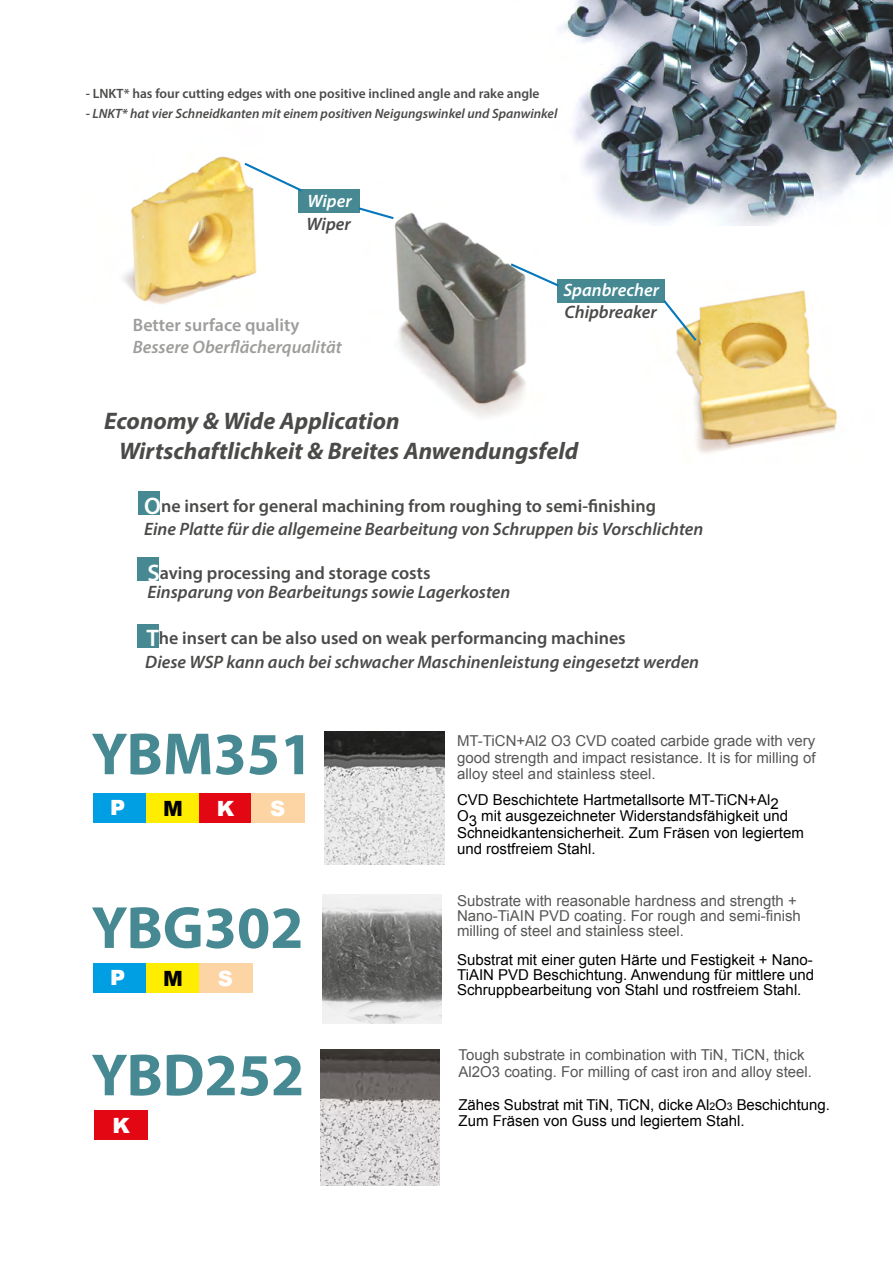
<style>
.page{position:relative;width:893px;height:1263px;background:#fff}
.page>*{position:absolute;margin:0;border:0;box-sizing:border-box;transform-origin:0 0}
.t1{font:700 60px "Myriad Pro";color:#468992}
.t2{font:italic 700 24px "Myriad Pro";color:#4a4a49}
.t3{font:900 21px "Arial";color:#fff}
.t4{font:900 21px "Arial";color:#000}
.t5{font:italic 600 18px "Myriad Pro";color:#4a4a49}
.t6{font:600 18px "Myriad Pro";color:#4a4a49}
.t7{font:italic 600 18px "Myriad Pro";color:#9d9d9c}
.t8{font:600 18px "Myriad Pro";color:#9d9d9c}
.t9{font:italic 600 18px "Myriad Pro";color:#fff}
.t10{font:15px/16.5px "Arial";color:#000}
.t11{font:15px/16.5px "Arial";color:#575756}
.t12{font:italic 600 13.5px "Myriad Pro";color:#4a4a49}
.t13{font:600 13.5px "Myriad Pro";color:#4a4a49}
.s1{font-size:24px;color:#fff}
.s2{font-size:10.5px}
</style>
<div class="page">
<img style="left:676px;top:290px;width:162px;height:164px">
<img style="left:123px;top:156px;width:176px;height:149px">
<img style="left:394px;top:212px;width:132px;height:205px">
<div style="left:93px;top:793px;width:53px;height:30px;background:#009fe3"></div>
<div style="left:93px;top:963px;width:53px;height:30px;background:#009fe3"></div>
<div style="left:146px;top:793px;width:53px;height:30px;background:#ffed00"></div>
<div style="left:146px;top:963px;width:53px;height:30px;background:#ffed00"></div>
<div style="left:199px;top:793px;width:53px;height:30px;background:#e30613"></div>
<div style="left:95px;top:1110px;width:53px;height:30px;background:#e30613"></div>
<div style="left:252px;top:793px;width:53px;height:30px;background:#fdd5a5"></div>
<div style="left:199px;top:963px;width:54px;height:30px;background:#fdd5a5"></div>
<img style="left:325px;top:731px;width:119px;height:133px">
<img style="left:323px;top:894px;width:119px;height:129px">
<img style="left:320px;top:1049px;width:119px;height:136px">
<img style="left:493px;top:0;width:400px;height:225px">
<div style="left:557px;top:279px;width:108px;height:24px;background:#468992"></div>
<div style="left:299px;top:189px;width:61px;height:24px;background:#468992"></div>
<div style="left:138px;top:491px;width:22px;height:23px;background:#468992"></div>
<div style="left:137px;top:557px;width:22px;height:24px;background:#468992"></div>
<div style="left:137px;top:624px;width:22px;height:24px;background:#468992"></div>
<svg style="left:242px;top:161px;width:60px;height:32px"></svg>
<svg style="left:359px;top:207px;width:37px;height:14px"></svg>
<svg style="left:508px;top:262px;width:51px;height:26px"></svg>
<svg style="left:663px;top:298px;width:36px;height:45px"></svg>
<p class="t13" style="left:86px;top:85px;width:455px">- LNKT* has four cutting edges with one positive inclined angle and rake angle</p>
<p class="t12" style="left:86px;top:105px;width:473px">- LNKT* hat vier Schneidkanten mit einem positiven Neigungswinkel und Spanwinkel</p>
<p class="t9" style="left:307px;top:189px;width:46px">Wiper</p>
<p class="t5" style="left:306px;top:213px;width:46px">Wiper</p>
<p class="t8" style="left:133px;top:314px;width:168px">Better surface quality</p>
<p class="t7" style="left:133px;top:336px;width:210px">Bessere Oberflächerqualität</p>
<p class="t2" style="left:104px;top:405px;width:297px">Economy &amp; Wide Application</p>
<p class="t9" style="left:563px;top:278px;width:97px">Spanbrecher</p>
<p class="t5" style="left:564px;top:301px;width:94px">Chipbreaker</p>
<p class="t2" style="left:119px;top:435px;width:461px">Wirtschaftlichkeit &amp; Breites Anwendungsfeld</p>
<p class="t6" style="left:144px;top:495px;width:513px"><span class="s1">O</span>ne insert for general machining from roughing to semi-finishing</p>
<p class="t5" style="left:144px;top:517px;width:561px">Eine Platte für die allgemeine Bearbeitung von Schruppen bis Vorschlichten</p>
<p class="t6" style="left:147px;top:561px;width:285px"><span class="s1">S</span>aving processing and storage costs</p>
<p class="t5" style="left:147px;top:581px;width:365px">Einsparung von Bearbeitungs sowie Lagerkosten</p>
<p class="t6" style="left:146px;top:627px;width:481px"><span class="s1">T</span>he insert can be also used on weak performancing machines</p>
<p class="t5" style="left:145px;top:650px;width:555px">Diese WSP kann auch bei schwacher Maschinenleistung eingesetzt werden</p>
<p class="t1" style="left:91px;top:715px;width:223px">YBM351</p>
<p class="t3" style="left:110px;top:792px;width:17px">P</p>
<p class="t4" style="left:163px;top:793px;width:21px">M</p>
<p class="t3" style="left:217px;top:793px;width:19px">K</p>
<p class="t3" style="left:270px;top:793px;width:17px">S</p>
<p class="t1" style="left:91px;top:888px;width:214px">YBG302</p>
<p class="t3" style="left:110px;top:962px;width:17px">P</p>
<p class="t4" style="left:163px;top:963px;width:21px">M</p>
<p class="t3" style="left:218px;top:963px;width:17px">S</p>
<p class="t1" style="left:91px;top:1036px;width:214px">YBD252</p>
<p class="t3" style="left:112px;top:1110px;width:19px">K</p>
<p class="t11" style="left:457px;top:733px;width:360px;text-align:justify">MT-TiCN+Al2 O3 CVD coated carbide grade with very good strength and impact resistance. It is for milling of alloy steel and stainless steel.</p>
<p class="t10" style="left:457px;top:791px;width:348px">CVD Beschichtete Hartmetallsorte MT-TiCN+Al2<br>O3 mit ausgezeichneter Widerstandsfähigkeit und Schneidkantensicherheit. Zum Fräsen von legiertem und rostfreiem Stahl.</p>
<p class="t11" style="left:457px;top:894px;width:345px;line-height:15px">Substrate with reasonable hardness and strength +<br>Nano-TiAIN PVD coating. For rough and semi-finish milling of steel and stainless steel.</p>
<p class="t10" style="left:457px;top:952px;width:359px;line-height:15px;text-align:justify">Substrat mit einer guten Härte und Festigkeit + Nano-TiAIN PVD Beschichtung. Anwendung für mittlere und Schruppbearbeitung von Stahl und rostfreiem Stahl.</p>
<p class="t11" style="left:459px;top:1047px;width:355px">Tough substrate in combination with TiN, TiCN, thick<br>Al2O3 coating. For milling of cast iron and alloy steel.</p>
<p class="t10" style="left:459px;top:1096px;width:373px">Zähes Substrat mit TiN, TiCN, dicke Al<span class="s2">2</span>O<span class="s2">3</span> Beschichtung.<br>Zum Fräsen von Guss und legiertem Stahl.</p>
</div>
